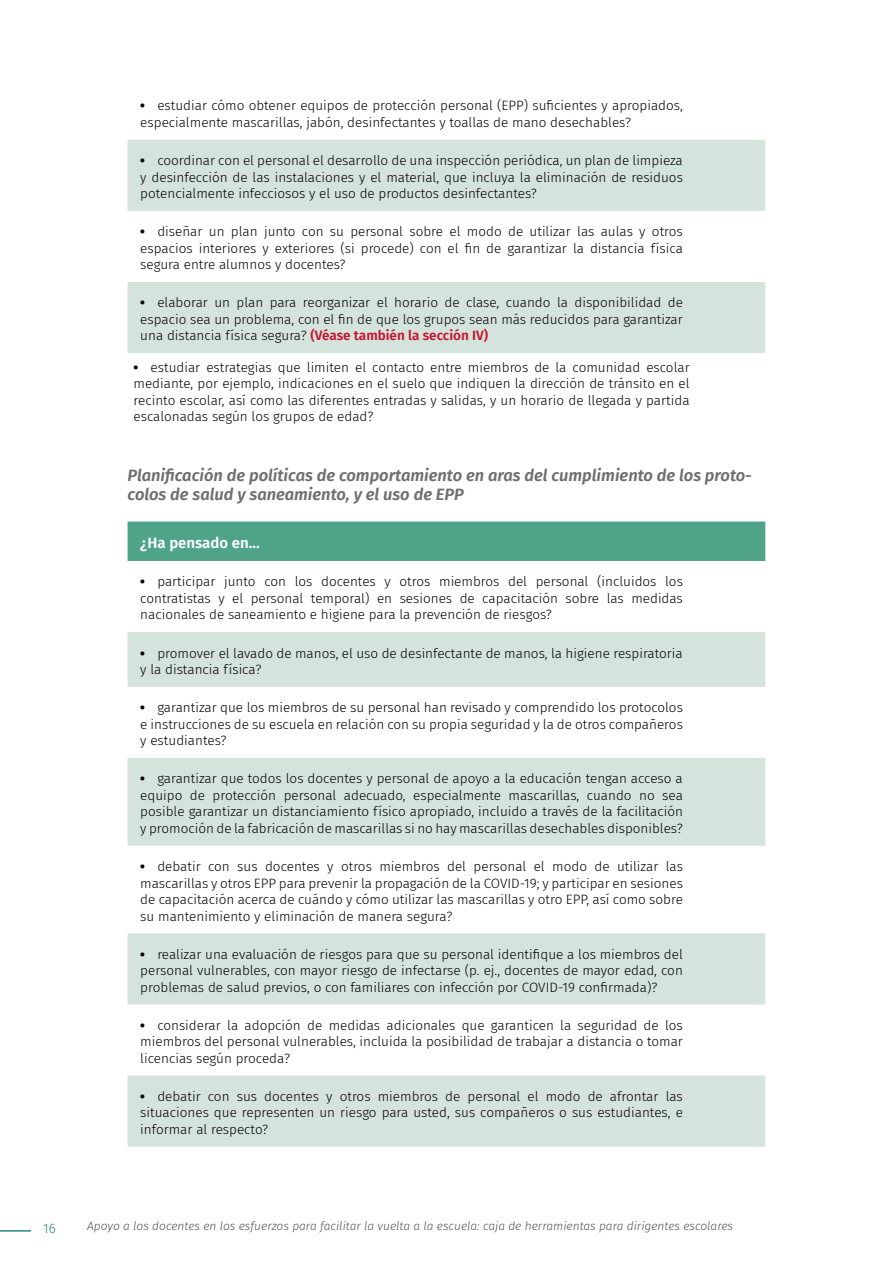
<style>
.page{position:relative;width:893px;height:1263px;background:#fff}
.page>*{position:absolute;margin:0;border:0;box-sizing:border-box;transform-origin:0 0}
.t1{font:italic 600 16.5px/19.5px "Fira Sans";color:#706f6f}
.t2{font:600 15px "Fira Sans";color:#fff}
.t3{font:300 13.5px/16.5px "Fira Sans";color:#000;text-align:justify}
.t4{font:300 13.5px "Fira Sans";color:#268679}
.t5{font:italic 300 12px "Fira Sans";color:#525251}
.s1{font-weight:800}
.s2{font-weight:600;color:#c6152f}
</style>
<div class="page">
<hr style="left:0;top:1230px;width:31px;height:1px;background:#268679">
<svg style="left:128px;top:140px;width:637px;height:213px;fill:#d4e3db"></svg>
<div style="left:128px;top:521px;width:637px;height:40px;background:#4fa388"></div>
<svg style="left:128px;top:632px;width:637px;height:515px;fill:#d4e3db"></svg>
<p class="t3" style="left:140px;top:97px;width:544px"><span class="s1">•</span> estudiar cómo obtener equipos de protección personal (EPP) suficientes y apropiados, especialmente mascarillas, jabón, desinfectantes y toallas de mano desechables?</p>
<p class="t3" style="left:140px;top:152px;width:544px"><span class="s1">•</span> coordinar con el personal el desarrollo de una inspección periódica, un plan de limpieza y desinfección de las instalaciones y el material, que incluya la eliminación de residuos potencialmente infecciosos y el uso de productos desinfectantes?</p>
<p class="t3" style="left:140px;top:223px;width:544px"><span class="s1">•</span> diseñar un plan junto con su personal sobre el modo de utilizar las aulas y otros espacios interiores y exteriores (si procede) con el fin de garantizar la distancia física segura entre alumnos y docentes?</p>
<p class="t3" style="left:140px;top:294px;width:544px"><span class="s1">•</span> elaborar un plan para reorganizar el horario de clase, cuando la disponibilidad de espacio sea un problema, con el fin de que los grupos sean más reducidos para garantizar una distancia física segura? <span class="s2">(Véase también la sección IV)</span></p>
<p class="t3" style="left:134px;top:359px;width:558px"><span class="s1">•</span> estudiar estrategias que limiten el contacto entre miembros de la comunidad escolar mediante, por ejemplo, indicaciones en el suelo que indiquen la dirección de tránsito en el recinto escolar, así como las diferentes entradas y salidas, y un horario de llegada y partida escalonadas según los grupos de edad?</p>
<p class="t1" style="left:128px;top:464px;width:626px">Planificación de políticas de comportamiento en aras del cumplimiento de los proto&shy;colos de salud y saneamiento, y el uso de EPP</p>
<p class="t2" style="left:140px;top:531px;width:121px">¿Ha pensado en...</p>
<p class="t3" style="left:140px;top:573px;width:544px"><span class="s1">•</span> participar junto con los docentes y otros miembros del personal (incluidos los contratistas y el personal temporal) en sesiones de capacitación sobre las medidas nacionales de saneamiento e higiene para la prevención de riesgos?</p>
<p class="t3" style="left:140px;top:644px;width:544px"><span class="s1">•</span> promover el lavado de manos, el uso de desinfectante de manos, la higiene respiratoria y la distancia física?</p>
<p class="t3" style="left:140px;top:699px;width:544px"><span class="s1">•</span> garantizar que los miembros de su personal han revisado y comprendido los protocolos e instrucciones de su escuela en relación con su propia seguridad y la de otros compañeros y estudiantes?</p>
<p class="t3" style="left:140px;top:770px;width:544px"><span class="s1">•</span> garantizar que todos los docentes y personal de apoyo a la educación tengan acceso a equipo de protección personal adecuado, especialmente mascarillas, cuando no sea posible garantizar un distanciamiento físico apropiado, incluido a través de la facilitación y promoción de la fabricación de mascarillas si no hay mascarillas desechables disponibles?</p>
<p class="t3" style="left:140px;top:858px;width:544px"><span class="s1">•</span> debatir con sus docentes y otros miembros del personal el modo de utilizar las mascarillas y otros EPP para prevenir la propagación de la COVID-19; y participar en sesiones de capacitación acerca de cuándo y cómo utilizar las mascarillas y otro EPP, así como sobre su mantenimiento y eliminación de manera segura?</p>
<p class="t3" style="left:140px;top:946px;width:544px"><span class="s1">•</span> realizar una evaluación de riesgos para que su personal identifique a los miembros del personal vulnerables, con mayor riesgo de infectarse (p. ej., docentes de mayor edad, con problemas de salud previos, o con familiares con infección por COVID-19 confirmada)?</p>
<p class="t3" style="left:140px;top:1017px;width:544px"><span class="s1">•</span> considerar la adopción de medidas adicionales que garanticen la seguridad de los miembros del personal vulnerables, incluida la posibilidad de trabajar a distancia o tomar licencias según proceda?</p>
<p class="t3" style="left:140px;top:1088px;width:544px"><span class="s1">•</span> debatir con sus docentes y otros miembros de personal el modo de afrontar las situaciones que representen un riesgo para usted, sus compañeros o sus estudiantes, e informar al respecto?</p>
<p class="t4" style="left:43px;top:1218px;width:14px">16</p>
<p class="t5" style="left:87px;top:1218px;width:647px">Apoyo a los docentes en los esfuerzos para facilitar la vuelta a la escuela: caja de herramientas para dirigentes escolares</p>
</div>
